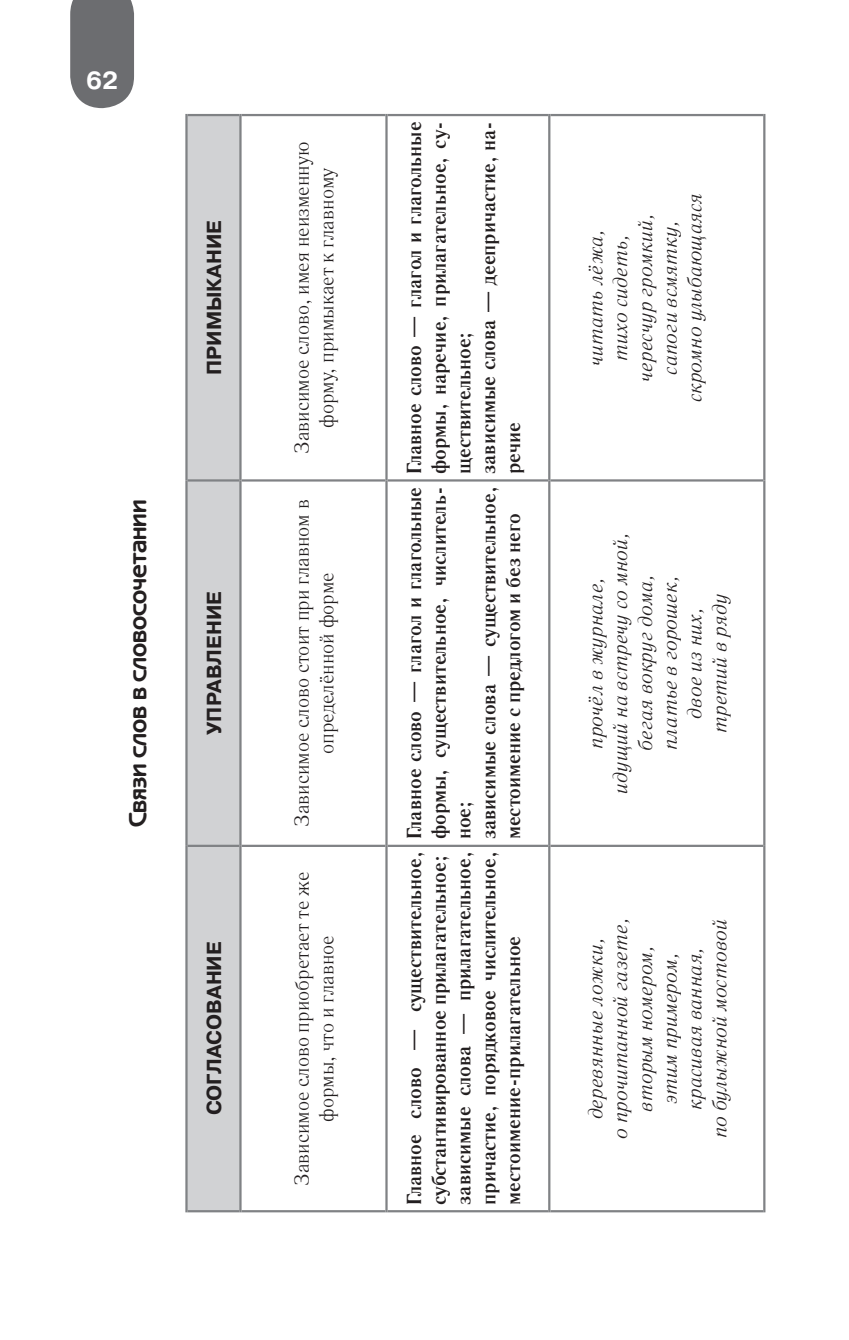
<style>
.page{position:relative;width:849px;height:1340px;background:#fff}
.page>*{position:absolute;margin:0;border:0;box-sizing:border-box;transform-origin:0 0}
.t1{font:700 24.75px "Benguiat Gothic C";color:#231f20}
.t2{font:700 24.75px "Pragmatica C";color:#fff}
.t3{font:700 20.25px/24.8px "Literaturnaya C";color:#231f20}
.t4{font:italic 20.25px/24.8px "Literaturnaya C";color:#231f20;text-align:center}
.t5{font:20.25px/24.8px "Literaturnaya C";color:#231f20;text-align:center}
.t6{font:700 20.25px "Pragmatica C";color:#231f20}
</style>
<div class="page">
<svg style="left:70px;top:0;width:64px;height:108px;background:#757679"></svg>
<div style="left:187px;top:116px;width:52px;height:1094px;background:#d1d2d4"></div>
<hr style="left:187px;top:844px;width:52px;height:3px;background:#808285">
<hr style="left:187px;top:479px;width:52px;height:2px;background:#808285">
<hr style="left:241px;top:844px;width:144px;height:3px;background:#808285">
<hr style="left:241px;top:479px;width:144px;height:2px;background:#808285">
<hr style="left:385px;top:845px;width:2px;height:367px;background:#808285">
<hr style="left:385px;top:480px;width:2px;height:365px;background:#808285">
<hr style="left:387px;top:844px;width:161px;height:3px;background:#808285">
<hr style="left:385px;top:114px;width:2px;height:366px;background:#808285">
<hr style="left:387px;top:479px;width:161px;height:2px;background:#808285">
<hr style="left:548px;top:845px;width:2px;height:367px;background:#808285">
<hr style="left:548px;top:480px;width:2px;height:365px;background:#808285">
<hr style="left:550px;top:844px;width:213px;height:3px;background:#808285">
<hr style="left:548px;top:114px;width:2px;height:366px;background:#808285">
<hr style="left:550px;top:479px;width:213px;height:2px;background:#808285">
<hr style="left:241px;top:1210px;width:144px;height:2px;background:#808285">
<hr style="left:241px;top:114px;width:144px;height:2px;background:#808285">
<hr style="left:387px;top:1210px;width:161px;height:2px;background:#808285">
<hr style="left:387px;top:114px;width:161px;height:2px;background:#808285">
<hr style="left:550px;top:1210px;width:213px;height:2px;background:#808285">
<hr style="left:550px;top:114px;width:213px;height:2px;background:#808285">
<hr style="left:763px;top:845px;width:2px;height:367px;background:#808285">
<hr style="left:763px;top:480px;width:2px;height:365px;background:#808285">
<hr style="left:763px;top:114px;width:2px;height:366px;background:#808285">
<hr style="left:185px;top:845px;width:2px;height:367px;background:#808285">
<hr style="left:187px;top:1210px;width:52px;height:2px;background:#808285">
<hr style="left:185px;top:480px;width:2px;height:365px;background:#808285">
<hr style="left:185px;top:114px;width:2px;height:366px;background:#808285">
<hr style="left:187px;top:114px;width:52px;height:2px;background:#808285">
<hr style="left:239px;top:845px;width:2px;height:367px;background:#808285">
<hr style="left:239px;top:480px;width:2px;height:365px;background:#808285">
<hr style="left:239px;top:114px;width:2px;height:366px;background:#808285">
<p class="t2" style="left:86px;top:68px;width:34px">62</p>
<p class="t1" style="left:123px;top:827px;width:329px;rotate:-90deg">Связи слов в словосочетании</p>
<p class="t6" style="left:203px;top:375px;width:156px;rotate:-90deg">ПРИМЫКАНИЕ</p>
<p class="t6" style="left:203px;top:734px;width:145px;rotate:-90deg">УПРАВЛЕНИЕ</p>
<p class="t6" style="left:203px;top:1115px;width:175px;rotate:-90deg">СОГЛАСОВАНИЕ</p>
<p class="t5" style="left:289px;top:454px;width:314px;rotate:-90deg">Зависимое слово, имея неизменную форму, примыкает к главному</p>
<p class="t5" style="left:289px;top:827px;width:329px;rotate:-90deg">Зависимое слово стоит при главном в определённой форме</p>
<p class="t5" style="left:289px;top:1185px;width:316px;rotate:-90deg">Зависимое слово приобретает те же формы, что и главное</p>
<p class="t3" style="left:401px;top:474px;width:354px;rotate:-90deg">Главное слово — глагол и глагольные формы, наречие, прилагательное, су&shy;ществительное;<br>зависимые слова — деепричастие, на&shy;речие</p>
<p class="t3" style="left:401px;top:839px;width:354px;rotate:-90deg">Главное слово — глагол и глагольные формы, существительное, числитель&shy;ное;<br>зависимые слова — существительное, местоимение с предлогом и без него</p>
<p class="t3" style="left:401px;top:1204px;width:354px;rotate:-90deg">Главное слово — существительное, субстантивированное прилагательное; зависимые слова — прилагательное, причастие, порядковое числительное, местоимение-прилагательное</p>
<p class="t4" style="left:583px;top:402px;width:211px;rotate:-90deg">читать лёжа,<br>тихо сидеть, чересчур громкий, сапоги всмятку, скромно улыбающаяся</p>
<p class="t4" style="left:583px;top:793px;width:263px;rotate:-90deg">прочёл в журнале,<br>идущий на встречу со мной, бегая вокруг дома,<br>платье в горошек,<br>двое из них,<br>третий в ряду</p>
<p class="t4" style="left:583px;top:1138px;width:222px;rotate:-90deg">деревянные ложки,<br>о прочитанной газете, вторым номером, этим примером, красивая ванная,<br>по булыжной мостовой</p>
</div>
